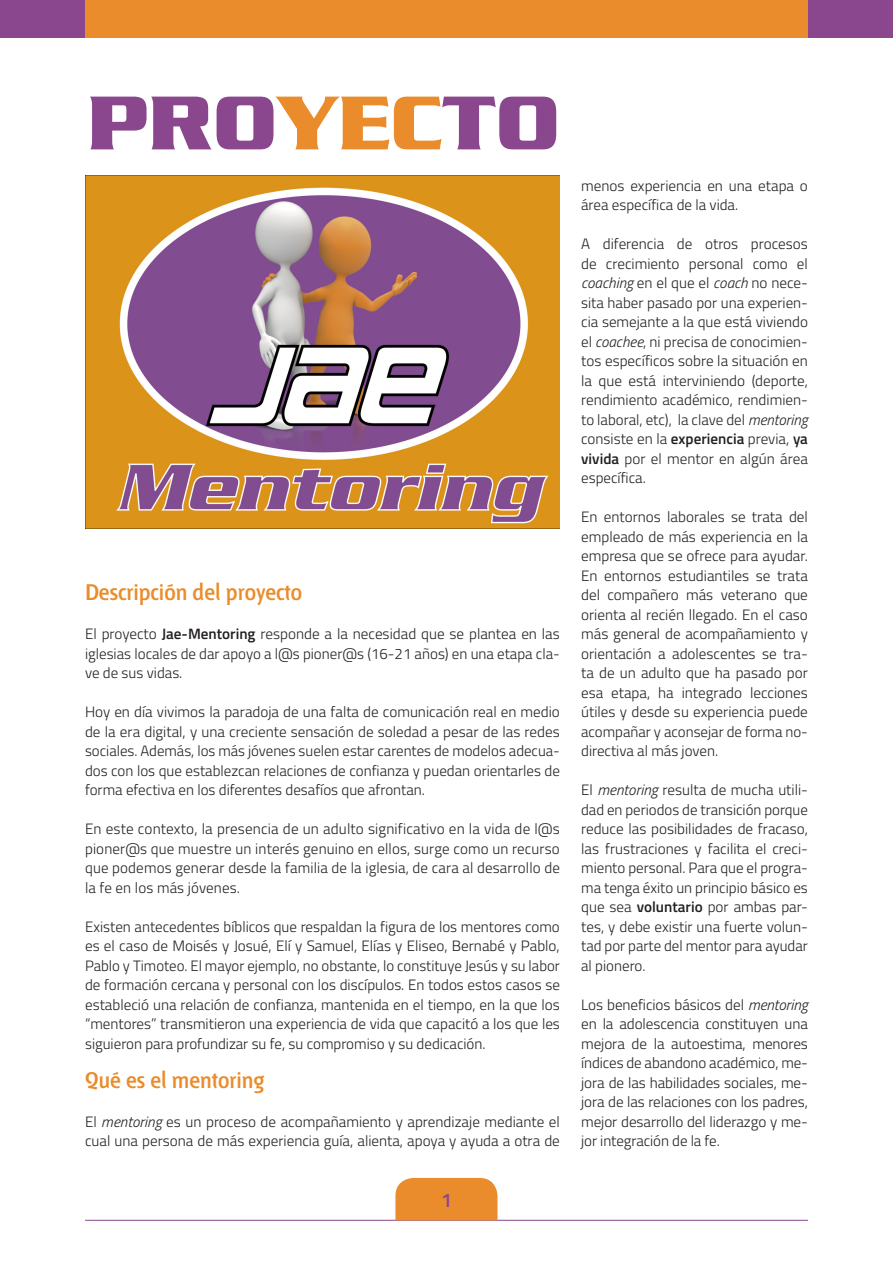
<style>
.page{position:relative;width:893px;height:1263px;background:#fff}
.page>*{position:absolute;margin:0;border:0;box-sizing:border-box;transform-origin:0 0}
.t1{font:700 82.5px "Serpentine";color:#8a478d}
.Subtítulo_texto{font:600 22.5px "Fontana ND Cc Os F";color:#ea8c2b}
.t2{font:600 19.5px "Titillium";color:#8a478d}
.Texto{font:300 15px/19.5px "Titillium";color:#231f20;text-align:justify}
.s1{color:#ea8c2b}
.s2{font-weight:600}
.s3{font-style:italic}
</style>
<div class="page">
<hr style="left:85px;top:1220px;width:723px;height:1px;background:#8a478d">
<div style="left:395px;top:1178px;width:102px;height:42px;background:#ea8c2b"></div>
<div style="left:0;top:0;width:85px;height:38px;background:#8a478d"></div>
<div style="left:808px;top:0;width:85px;height:38px;background:#8a478d"></div>
<div style="left:85px;top:0;width:722px;height:38px;background:#ea8c2b"></div>
<img style="left:85px;top:175px;width:475px;height:353px">
<p class="t1" style="left:88px;top:75px;width:474px">PRO<span class="s1">YEC</span>TO</p>
<p class="Subtítulo_texto" style="left:85px;top:582px;width:219px">Descripción del proyecto</p>
<p class="Texto" style="left:85px;top:623px;width:476px">El proyecto <span class="s2">Jae-Mentoring</span> responde a la necesidad que se plantea en las iglesias locales de dar apoyo a l@s pioner@s (16-21 años) en una etapa cla&shy;ve de sus vidas.</p>
<p class="Texto" style="left:85px;top:701px;width:476px">Hoy en día vivimos la paradoja de una falta de comunicación real en medio de la era digital, y una creciente sensación de soledad a pesar de las redes sociales. Además, los más jóvenes suelen estar carentes de modelos adecua&shy;dos con los que establezcan relaciones de confianza y puedan orientarles de forma efectiva en los diferentes desafíos que afrontan.</p>
<p class="Texto" style="left:85px;top:818px;width:476px">En este contexto, la presencia de un adulto significativo en la vida de l@s pioner@s que muestre un interés genuino en ellos, surge como un recurso que podemos generar desde la familia de la iglesia, de cara al desarrollo de la fe en los más jóvenes.</p>
<p class="Texto" style="left:85px;top:916px;width:476px">Existen antecedentes bíblicos que respaldan la figura de los mentores como es el caso de Moisés y Josué, Elí y Samuel, Elías y Eliseo, Bernabé y Pablo, Pablo y Timoteo. El mayor ejemplo, no obstante, lo constituye Jesús y su labor de formación cercana y personal con los discípulos. En todos estos casos se estableció una relación de confianza, mantenida en el tiempo, en la que los “mentores” transmitieron una experiencia de vida que capacitó a los que les siguieron para profundizar su fe, su compromiso y su dedicación.</p>
<p class="Subtítulo_texto" style="left:85px;top:1069px;width:181px">Qué es el mentoring</p>
<p class="Texto" style="left:85px;top:1111px;width:476px">El <span class="s3">mentoring</span> es un proceso de acompañamiento y aprendizaje mediante el cual una persona de más experiencia guía, alienta, apoya y ayuda a otra de</p>
<p class="t2" style="left:441px;top:1185px;width:12px">1</p>
<p class="Texto" style="left:581px;top:175px;width:228px">menos experiencia en una etapa o área específica de la vida.</p>
<p class="Texto" style="left:581px;top:233px;width:228px">A diferencia de otros procesos de crecimiento personal como el <span class="s3">coaching</span> en el que el <span class="s3">coach</span> no nece&shy;sita haber pasado por una experien&shy;cia semejante a la que está viviendo el <span class="s3">coachee</span>, ni precisa de conocimien&shy;tos específicos sobre la situación en la que está interviniendo (deporte, rendimiento académico, rendimien&shy;to laboral, etc), la clave del <span class="s3">mentoring </span>consiste en la <span class="s2">experiencia</span> previa, <span class="s2">ya vivida</span> por el mentor en algún área específica.</p>
<p class="Texto" style="left:581px;top:506px;width:228px">En entornos laborales se trata del empleado de más experiencia en la empresa que se ofrece para ayudar.<br>En entornos estudiantiles se trata del compañero más veterano que orienta al recién llegado. En el caso más general de acompañamiento y orientación a adolescentes se tra&shy;ta de un adulto que ha pasado por esa etapa, ha integrado lecciones útiles y desde su experiencia puede acompañar y aconsejar de forma no&shy;directiva al más joven.</p>
<p class="Texto" style="left:581px;top:779px;width:228px">El <span class="s3">mentoring</span> resulta de mucha utili&shy;dad en periodos de transición porque reduce las posibilidades de fracaso, las frustraciones y facilita el creci&shy;miento personal. Para que el progra&shy;ma tenga éxito un principio básico es que sea <span class="s2">voluntario</span> por ambas par&shy;tes, y debe existir una fuerte volun&shy;tad por parte del mentor para ayudar al pionero.</p>
<p class="Texto" style="left:581px;top:994px;width:228px">Los beneficios básicos del <span class="s3">mentoring </span>en la adolescencia constituyen una mejora de la autoestima, menores índices de abandono académico, me&shy;jora de las habilidades sociales, me&shy;jora de las relaciones con los padres, mejor desarrollo del liderazgo y me&shy;jor integración de la fe.</p>
</div>
